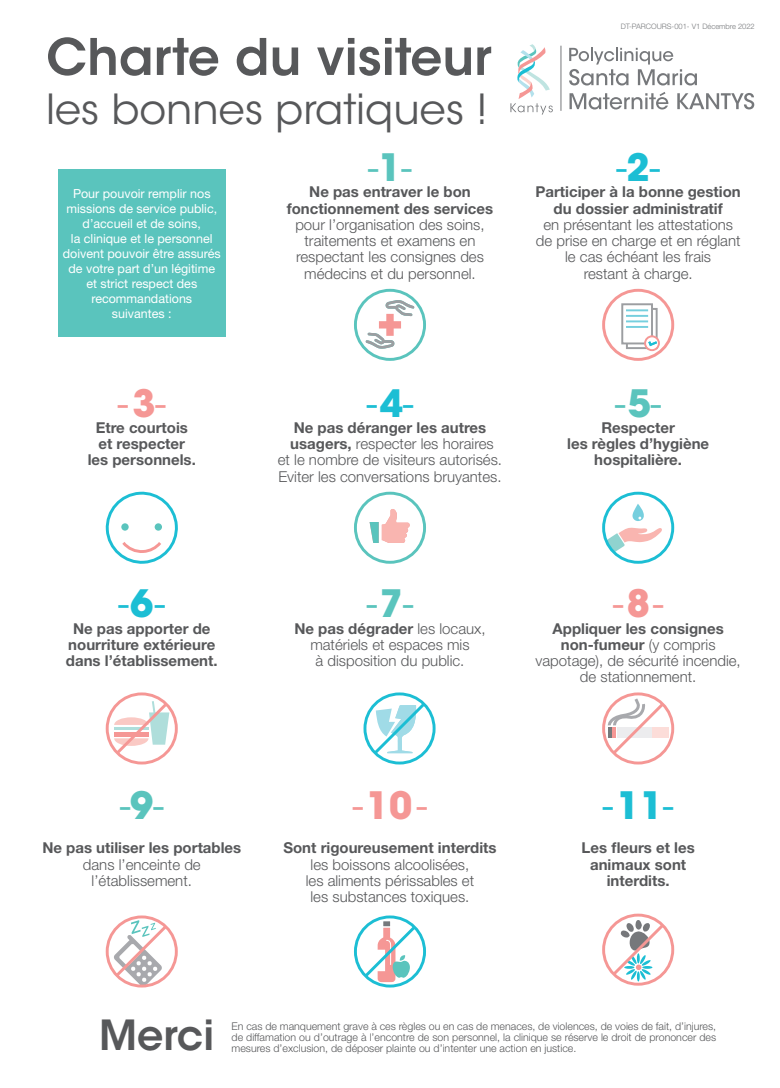
<style>
.page{position:relative;width:780px;height:1088px;background:#fff}
.page>*{position:absolute;margin:0;border:0;box-sizing:border-box;transform-origin:0 0}
.t1{font:600 50px "ITC Avant Garde Std";color:#57585a}
.t2{font:41.25px "ITC Avant Garde Std";color:#57585a}
.t3{font:600 41.25px "ITC Avant Garde Std";color:#57585a}
.t4{font:37.5px "ITC Avant Garde Std";color:#1cbed4}
.t5{font:37.5px "ITC Avant Garde Std";color:#5ac4bd}
.t6{font:37.5px "ITC Avant Garde Std";color:#f59795}
.t7{font:300 15px/16.2px "Helvetica Neue LT Std";color:#57585a}
.t8{font:700 15px "Helvetica Neue LT Std";color:#57585a}
.t9{font:12.5px/15px "Helvetica Neue LT Std";color:#fff;text-align:center}
.t10{font:300 10.62px "Helvetica Neue LT Std";color:#57585a}
.t11{font:300 7.5px "Helvetica Neue LT Std";color:#76787b}
.s1{font-weight:700}
.s2{font-weight:300}
</style>
<div class="page">
<div style="left:58px;top:169px;width:167px;height:168px;background:#5ac4bd"></div>
<div style="left:652px;top:727px;width:16px;height:11px;background:#fcddd9"></div>
<svg style="left:606px;top:696px;width:61px;height:61px"></svg>
<div style="left:602px;top:692px;width:72px;height:72px;border:3px solid #f59795;border-radius:50%"></div>
<div style="left:363px;top:692px;width:72px;height:72px;border:3px solid #1cbed4;border-radius:50%"></div>
<svg style="left:371px;top:700px;width:57px;height:57px"></svg>
<div style="left:106px;top:692px;width:72px;height:72px;border:3px solid #f59795;border-radius:50%"></div>
<svg style="left:113px;top:700px;width:57px;height:57px"></svg>
<div style="left:354px;top:915px;width:72px;height:72px;border:3px solid #1cbed4;border-radius:50%"></div>
<svg style="left:361px;top:921px;width:57px;height:61px"></svg>
<div style="left:602px;top:913px;width:72px;height:72px;border:3px solid #f59795;border-radius:50%"></div>
<svg style="left:609px;top:919px;width:58px;height:62px"></svg>
<svg style="left:112px;top:920px;width:57px;height:67px"></svg>
<div style="left:106px;top:915px;width:72px;height:72px;border:3px solid #f59795;border-radius:50%"></div>
<div style="left:354px;top:289px;width:72px;height:72px;border:3px solid #5ac4bd;border-radius:50%"></div>
<svg style="left:365px;top:300px;width:49px;height:49px"></svg>
<div style="left:602px;top:289px;width:72px;height:72px;border:3px solid #f59795;border-radius:50%"></div>
<svg style="left:626px;top:308px;width:31px;height:41px"></svg>
<div style="left:621px;top:303px;width:32px;height:41px;background:#fff;border:2px solid #9c9ea1"></div>
<svg style="left:645px;top:336px;width:14px;height:14px"></svg>
<div style="left:644px;top:335px;width:15px;height:16px;border:2px solid #f59795;border-radius:50%"></div>
<hr style="left:626px;top:309px;width:22px;height:2px;background:#76cfde">
<hr style="left:626px;top:315px;width:22px;height:2px;background:#76cfde">
<hr style="left:626px;top:320px;width:22px;height:2px;background:#76cfde">
<hr style="left:626px;top:326px;width:22px;height:2px;background:#76cfde">
<svg style="left:648px;top:341px;width:9px;height:5px"></svg>
<svg style="left:605px;top:528px;width:57px;height:25px"></svg>
<svg style="left:632px;top:504px;width:12px;height:17px"></svg>
<div style="left:602px;top:492px;width:72px;height:72px;border:3px solid #1cbed4;border-radius:50%"></div>
<div style="left:354px;top:492px;width:72px;height:72px;border:3px solid #5ac4bd;border-radius:50%"></div>
<svg style="left:369px;top:509px;width:41px;height:34px"></svg>
<svg style="left:106px;top:492px;width:72px;height:72px"></svg>
<div style="left:121px;top:523px;width:8px;height:8px;background:#5ac4bd;border-radius:50%"></div>
<div style="left:155px;top:523px;width:7px;height:8px;background:#5ac4bd;border-radius:50%"></div>
<hr style="left:560px;top:46px;width:1px;height:65px;background:#76787b">
<svg style="left:510px;top:44px;width:43px;height:71px"></svg>
<svg style="left:569px;top:48px;width:128px;height:38px"></svg>
<svg style="left:569px;top:92px;width:99px;height:17px"></svg>
<svg style="left:677px;top:93px;width:77px;height:16px"></svg>
<p class="t1" style="left:46px;top:25px;width:447px">Charte du visiteur</p>
<p class="t2" style="left:46px;top:85px;width:443px">les bonnes pratiques !</p>
<p class="t9" style="left:66px;top:185px;width:152px">Pour pouvoir remplir nos missions de service public, d’accueil et de soins,</p>
<p class="t9" style="left:63px;top:230px;width:159px">la clinique et le personnel doivent pouvoir être assurés de votre part d’un légitime</p>
<p class="t9" style="left:86px;top:275px;width:112px">et strict respect des</p>
<p class="t9" style="left:91px;top:290px;width:102px">recommandations</p>
<p class="t9" style="left:112px;top:305px;width:61px">suivantes :</p>
<p class="t6" style="left:118px;top:380px;width:49px">-<span class="s1">3</span>-</p>
<p class="t8" style="left:96px;top:418px;width:94px">Etre courtois</p>
<p class="t8" style="left:99px;top:435px;width:88px">et respecter</p>
<p class="t8" style="left:88px;top:451px;width:110px">les personnels.</p>
<p class="t5" style="left:368px;top:145px;width:45px">-<span class="s1">1</span>-</p>
<p class="t8" style="left:309px;top:183px;width:163px">Ne pas entraver le bon</p>
<p class="t8" style="left:287px;top:199px;width:208px">fonctionnement des services</p>
<p class="t7" style="left:295px;top:216px;width:191px">pour l’organisation des soins,</p>
<p class="t7" style="left:304px;top:232px;width:172px">traitements et examens en</p>
<p class="t7" style="left:296px;top:248px;width:189px">respectant les consignes des</p>
<p class="t7" style="left:304px;top:265px;width:173px">médecins et du personnel.</p>
<p class="t4" style="left:367px;top:380px;width:48px">-<span class="s1">4</span>-</p>
<p class="t8" style="left:294px;top:418px;width:194px">Ne pas déranger les autres</p>
<p class="t7" style="left:290px;top:435px;width:205px"><span class="s1">usagers,</span> respecter les horaires</p>
<p class="t7" style="left:278px;top:452px;width:226px">et le nombre de visiteurs autorisés.<br>Eviter les conversations bruyantes.</p>
<p class="t11" style="left:620px;top:22px;width:135px">DT-PARCOURS-001- V1 Décembre 2022</p>
<p class="t4" style="left:616px;top:145px;width:45px">-<span class="s1">2</span>-</p>
<p class="t8" style="left:535px;top:183px;width:207px">Participer à la bonne gestion</p>
<p class="t8" style="left:553px;top:199px;width:171px">du dossier administratif</p>
<p class="t7" style="left:543px;top:216px;width:191px">en présentant les attestations</p>
<p class="t7" style="left:536px;top:232px;width:206px">de prise en charge et en réglant</p>
<p class="t7" style="left:565px;top:248px;width:147px">le cas échéant les frais</p>
<p class="t7" style="left:583px;top:265px;width:110px">restant à charge.</p>
<p class="t5" style="left:615px;top:380px;width:47px">-<span class="s1">5</span>-</p>
<p class="t8" style="left:601px;top:418px;width:75px">Respecter</p>
<p class="t8" style="left:567px;top:435px;width:143px">les règles d’hygiène</p>
<p class="t8" style="left:594px;top:451px;width:89px">hospitalière.</p>
<p class="t4" style="left:118px;top:581px;width:48px">-<span class="s1">6</span>-</p>
<p class="t8" style="left:73px;top:619px;width:139px">Ne pas apporter de</p>
<p class="t8" style="left:68px;top:635px;width:148px">nourriture extérieure</p>
<p class="t8" style="left:66px;top:651px;width:153px">dans l’établissement.</p>
<p class="t5" style="left:367px;top:581px;width:48px">-<span class="s1">7</span>-</p>
<p class="t8" style="left:294px;top:619px;width:193px">Ne pas dégrader <span class="s2">les locaux,</span></p>
<p class="t7" style="left:310px;top:636px;width:161px">matériels et espaces mis</p>
<p class="t7" style="left:315px;top:652px;width:150px">à disposition du public.</p>
<p class="t6" style="left:613px;top:581px;width:52px">-<span class="s1">8</span>-</p>
<p class="t8" style="left:552px;top:619px;width:173px">Appliquer les consignes</p>
<p class="t8" style="left:560px;top:635px;width:156px">non-fumeur <span class="s2">(y compris</span></p>
<p class="t7" style="left:535px;top:652px;width:207px">vapotage), de sécurité incendie,</p>
<p class="t7" style="left:580px;top:668px;width:118px">de stationnement.</p>
<p class="t5" style="left:120px;top:783px;width:45px">-<span class="s1">9</span>-</p>
<p class="t8" style="left:42px;top:839px;width:200px">Ne pas utiliser les portables</p>
<p class="t7" style="left:83px;top:856px;width:119px">dans l’enceinte de</p>
<p class="t7" style="left:92px;top:872px;width:102px">l’établissement.</p>
<p class="t6" style="left:353px;top:783px;width:76px">-<span class="s1">10</span>-</p>
<p class="t8" style="left:283px;top:839px;width:215px">Sont rigoureusement interdits</p>
<p class="t7" style="left:310px;top:856px;width:160px">les boissons alcoolisées,</p>
<p class="t7" style="left:306px;top:872px;width:170px">les aliments périssables et</p>
<p class="t7" style="left:310px;top:888px;width:160px">les substances toxiques.</p>
<p class="t4" style="left:603px;top:783px;width:72px">-<span class="s1">11</span>-</p>
<p class="t8" style="left:581px;top:839px;width:115px">Les fleurs et les</p>
<p class="t8" style="left:590px;top:855px;width:98px">animaux sont</p>
<p class="t8" style="left:606px;top:871px;width:64px">interdits.</p>
<p class="t3" style="left:99px;top:1009px;width:116px">Merci</p>
<p class="t10" style="left:231px;top:1019px;width:486px">En cas de manquement grave à ces règles ou en cas de menaces, de violences, de voies de fait, d’injures,</p>
<p class="t10" style="left:231px;top:1031px;width:486px">de diffamation ou d’outrage à l’encontre de son personnel, la clinique se réserve le droit de prononcer des</p>
<p class="t10" style="left:231px;top:1042px;width:346px">mesures d’exclusion, de déposer plainte ou d’intenter une action en justice.</p>
</div>
